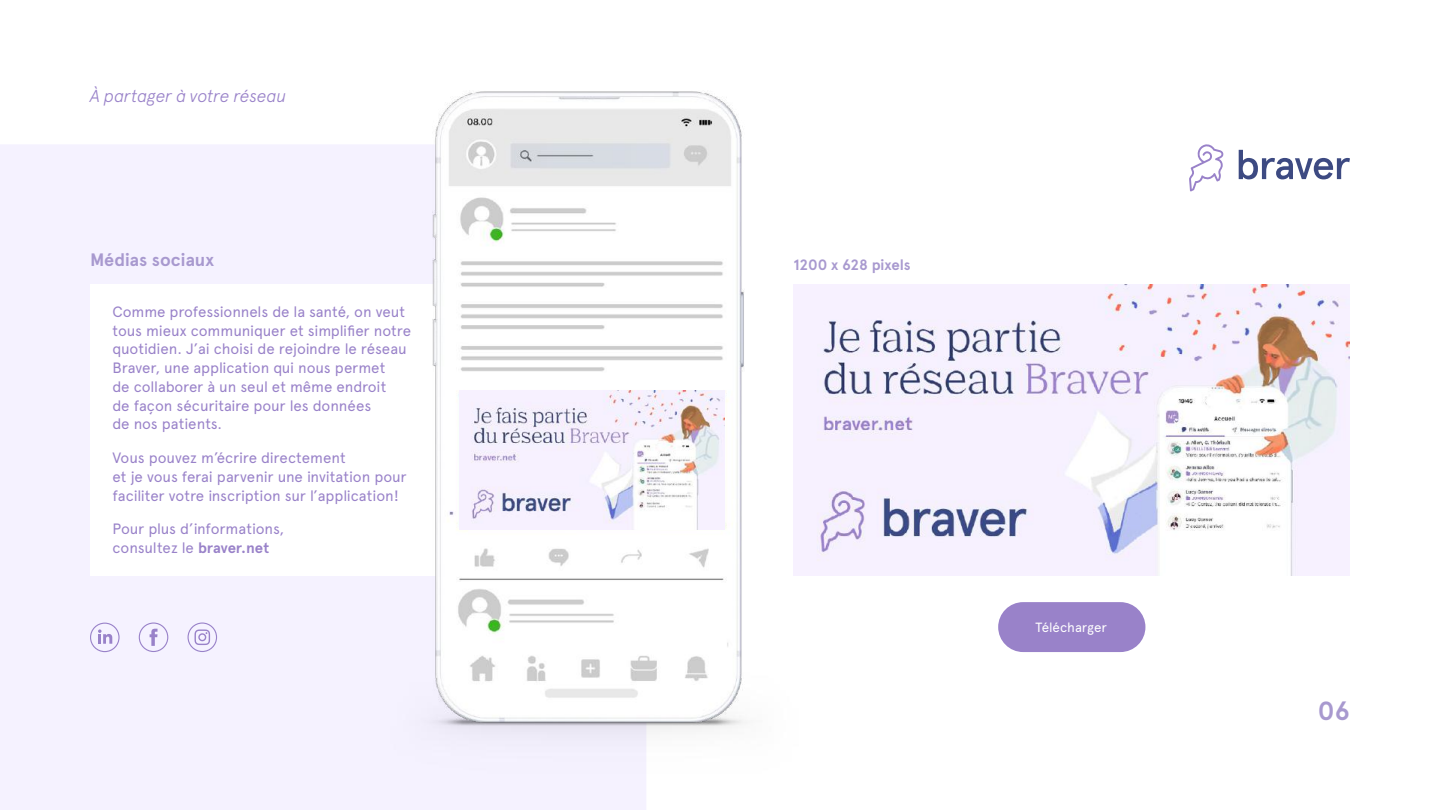
<style>
.page{position:relative;width:1440px;height:810px;background:#fff}
.page>*{position:absolute;margin:0;border:0;box-sizing:border-box;transform-origin:0 0}
.t1{font:700 26.25px "Apercu";color:#a899cf}
.t2{font:700 18px "Apercu";color:#a899cf}
.t3{font:italic 300 17.4px "Apercu Pro";letter-spacing:-.01em;color:#9982c9}
.t4{font:15px/18.8px "Apercu";letter-spacing:-.01em;color:#9982c9}
.t5{font:700 15px "Apercu";letter-spacing:-.005em;color:#a899cf}
.t6{font:13.35px "Apercu";letter-spacing:-.005em;color:#fff}
.s1{font-weight:700}
</style>
<div class="page">
<div style="left:0;top:145px;width:646px;height:665px;background:#f5f2ff"></div>
<div style="left:998px;top:602px;width:147px;height:50px;background:#9982c9;border-radius:25px"></div>
<div style="left:90px;top:284px;width:372px;height:292px;background:#fff"></div>
<svg style="left:90px;top:623px;width:30px;height:29px"></svg>
<svg style="left:139px;top:622px;width:29px;height:30px"></svg>
<svg style="left:188px;top:622px;width:29px;height:30px"></svg>
<img style="left:390px;top:145px;width:408px;height:629px">
<img style="left:432px;top:91px;width:312px;height:631px">
<img style="left:794px;top:284px;width:556px;height:291px">
<img style="left:459px;top:391px;width:265px;height:139px">
<svg style="left:1189px;top:144px;width:35px;height:47px"></svg>
<svg style="left:1239px;top:150px;width:111px;height:29px"></svg>
<p class="t3" style="left:90px;top:83px;width:198px">À partager à votre réseau</p>
<p class="t2" style="left:90px;top:249px;width:126px">Médias sociaux</p>
<p class="t5" style="left:794px;top:256px;width:118px">1200 x 628 pixels</p>
<p class="t4" style="left:112px;top:302px;width:300px">Comme professionnels de la santé, on veut tous mieux communiquer et simplifier notre quotidien. J’ai choisi de rejoindre le réseau Braver, une application qui nous permet<br>de collaborer à un seul et même endroit<br>de façon sécuritaire pour les données<br>de nos patients.</p>
<p class="t4" style="left:112px;top:448px;width:296px">Vous pouvez m’écrire directement<br>et je vous ferai parvenir une invitation pour faciliter votre inscription sur l’application!</p>
<p class="t4" style="left:112px;top:520px;width:173px">Pour plus d’informations, consultez le <span class="s1">braver.net</span></p>
<p class="t6" style="left:1036px;top:619px;width:73px">Télécharger</p>
<h1 class="t1" style="left:1318px;top:695px;width:34px">06</h1>
</div>
